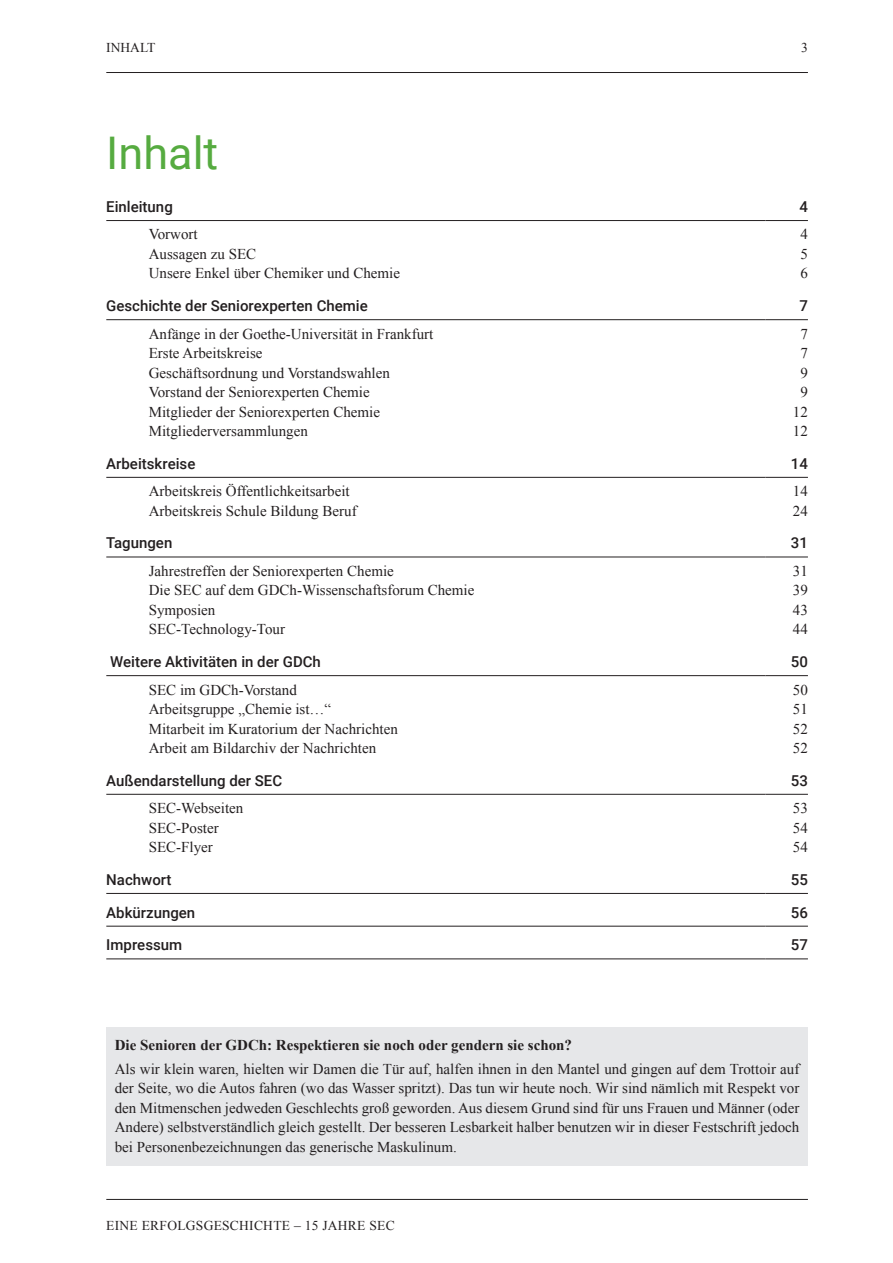
<style>
.page{position:relative;width:893px;height:1263px;background:#fff}
.page>*{position:absolute;margin:0;border:0;box-sizing:border-box;transform-origin:0 0}
.t1{font:45px "Roboto";color:#56ab40}
.t2{font:15px/19.5px "Times New Roman";color:#231f20}
.t3{font:500 15px "Roboto";color:#231f20}
.t4{font:700 15px "Times New Roman";color:#231f20}
.t5{font:13.5px "Times New Roman";letter-spacing:.02em;color:#231f20}
</style>
<div class="page">
<hr style="left:106px;top:1199px;width:702px;height:1px;background:#231f20">
<hr style="left:106px;top:72px;width:702px;height:1px;background:#231f20">
<hr style="left:106px;top:220px;width:659px;height:1px;background:#231f20">
<hr style="left:765px;top:220px;width:43px;height:1px;background:#231f20">
<hr style="left:106px;top:319px;width:659px;height:1px;background:#231f20">
<hr style="left:765px;top:319px;width:43px;height:1px;background:#231f20">
<hr style="left:106px;top:557px;width:659px;height:1px;background:#231f20">
<hr style="left:765px;top:557px;width:43px;height:1px;background:#231f20">
<hr style="left:106px;top:477px;width:659px;height:1px;background:#231f20">
<hr style="left:765px;top:477px;width:43px;height:1px;background:#231f20">
<hr style="left:106px;top:675px;width:659px;height:1px;background:#231f20">
<hr style="left:765px;top:675px;width:43px;height:1px;background:#231f20">
<hr style="left:106px;top:893px;width:659px;height:1px;background:#231f20">
<hr style="left:765px;top:893px;width:43px;height:1px;background:#231f20">
<hr style="left:106px;top:926px;width:659px;height:1px;background:#231f20">
<hr style="left:765px;top:926px;width:43px;height:1px;background:#231f20">
<hr style="left:106px;top:959px;width:659px;height:1px;background:#231f20">
<hr style="left:765px;top:959px;width:43px;height:1px;background:#231f20">
<hr style="left:106px;top:794px;width:659px;height:1px;background:#231f20">
<hr style="left:765px;top:794px;width:43px;height:1px;background:#231f20">
<div style="left:106px;top:1027px;width:702px;height:138px;background:#e6e7e9"></div>
<p class="t5" style="left:106px;top:38px;width:50px">INHALT</p>
<p class="t5" style="left:801px;top:38px;width:8px">3</p>
<h1 class="t1" style="left:106px;top:122px;width:114px">Inhalt</h1>
<p class="t3" style="left:106px;top:196px;width:68px">Einleitung</p>
<p class="t3" style="left:799px;top:196px;width:10px">4</p>
<p class="t2" style="left:149px;top:224px;width:253px">Vorwort<br>Aussagen zu SEC<br>Unsere Enkel über Chemiker und Chemie</p>
<p class="t2" style="left:800px;top:224px;width:9px;text-align:justify">4<br>5<br>6</p>
<p class="t3" style="left:106px;top:295px;width:263px">Geschichte der Seniorexperten Chemie</p>
<p class="t3" style="left:799px;top:295px;width:10px">7</p>
<p class="t2" style="left:149px;top:324px;width:286px">Anfänge in der Goethe-Universität in Frankfurt Erste Arbeitskreise<br>Geschäftsordnung und Vorstandswahlen Vorstand der Seniorexperten Chemie Mitglieder der Seniorexperten Chemie Mitgliederversammlungen</p>
<p class="t2" style="left:793px;top:324px;width:16px;text-align:center">7<br>7<br>9<br>9<br>12<br>12</p>
<p class="t3" style="left:106px;top:453px;width:91px">Arbeitskreise</p>
<p class="t3" style="left:791px;top:453px;width:19px">14</p>
<p class="t2" style="left:149px;top:481px;width:209px">Arbeitskreis Öffentlichkeitsarbeit<br>Arbeitskreis Schule Bildung Beruf</p>
<p class="t2" style="left:793px;top:481px;width:16px">14<br>24</p>
<p class="t3" style="left:106px;top:533px;width:68px">Tagungen</p>
<p class="t3" style="left:791px;top:533px;width:19px">31</p>
<p class="t2" style="left:149px;top:561px;width:327px">Jahrestreffen der Seniorexperten Chemie<br>Die SEC auf dem GDCh-Wissenschaftsforum Chemie<br>Symposien<br>SEC-Technology-Tour</p>
<p class="t2" style="left:793px;top:561px;width:16px;text-align:justify">31<br>39<br>43<br>44</p>
<p class="t3" style="left:110px;top:651px;width:212px">Weitere Aktivitäten in der GDCh</p>
<p class="t3" style="left:791px;top:651px;width:19px">50</p>
<p class="t2" style="left:149px;top:679px;width:251px">SEC im GDCh-Vorstand<br>Arbeitsgruppe „Chemie ist…“<br>Mitarbeit im Kuratorium der Nachrichten<br>Arbeit am Bildarchiv der Nachrichten</p>
<p class="t2" style="left:793px;top:679px;width:16px;text-align:justify">50<br>51<br>52<br>52</p>
<p class="t3" style="left:106px;top:770px;width:177px">Außendarstellung der SEC</p>
<p class="t3" style="left:791px;top:770px;width:19px">53</p>
<p class="t2" style="left:149px;top:798px;width:96px">SEC-Webseiten<br>SEC-Poster<br>SEC-Flyer</p>
<p class="t2" style="left:793px;top:798px;width:16px;text-align:justify">53<br>54<br>54</p>
<p class="t3" style="left:106px;top:869px;width:67px">Nachwort</p>
<p class="t3" style="left:791px;top:869px;width:19px">55</p>
<p class="t3" style="left:106px;top:902px;width:91px">Abkürzungen</p>
<p class="t3" style="left:791px;top:902px;width:19px">56</p>
<p class="t3" style="left:106px;top:934px;width:77px">Impressum</p>
<p class="t3" style="left:791px;top:934px;width:19px">57</p>
<p class="t4" style="left:115px;top:1036px;width:459px">Die Senioren der GDCh: Respektieren sie noch oder gendern sie schon?</p>
<p class="t2" style="left:115px;top:1059px;width:686px;text-align:justify">Als wir klein waren, hielten wir Damen die Tür auf, halfen ihnen in den Mantel und gingen auf dem Trottoir auf der Seite, wo die Autos fahren (wo das Wasser spritzt). Das tun wir heute noch. Wir sind nämlich mit Respekt vor den Mitmenschen jedweden Geschlechts groß geworden. Aus diesem Grund sind für uns Frauen und Männer (oder Andere) selbstverständlich gleich gestellt. Der besseren Lesbarkeit halber benutzen wir in dieser Festschrift jedoch bei Personenbezeichnungen das generische Maskulinum.</p>
<p class="t5" style="left:106px;top:1216px;width:290px">EINE ERFOLGSGESCHICHTE – 15 JAHRE SEC</p>
</div>
